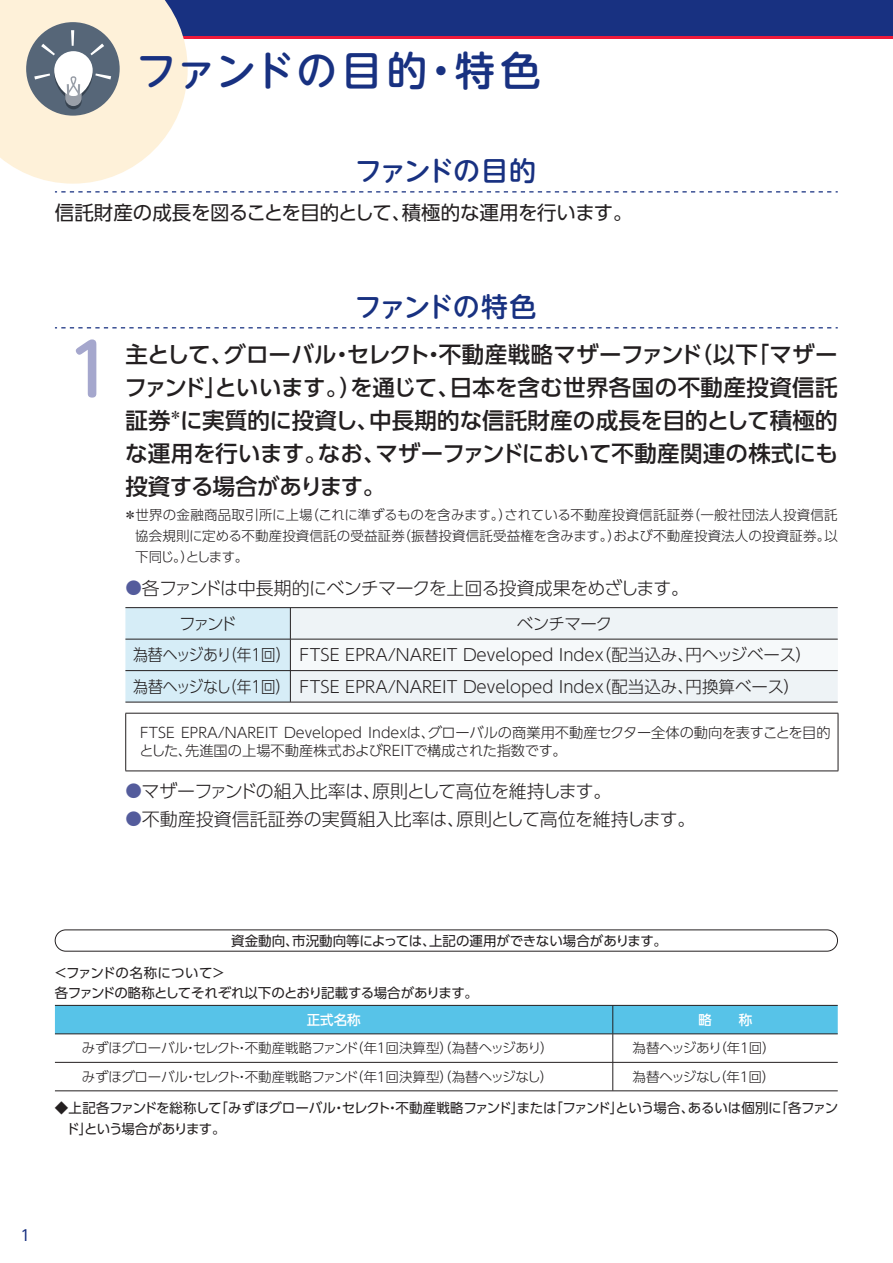
<style>
.page{position:relative;width:893px;height:1263px;background:#fff}
.page>*{position:absolute;margin:0;border:0;box-sizing:border-box;transform-origin:0 0}
.t1{font:70.5px "UD Shin M Go Pro Medium 90 msp RKSJ H";color:#a5a7cd}
.t2{font:40.5px "UD Shin M Go Pro Medium 90 msp RKSJ H";letter-spacing:.045em;color:#183181}
.t3{font:27px "UD Shin M Go Pro Medium 90 msp RKSJ H";letter-spacing:-.065em;color:#183181}
.t4{font:22.5px/33px "UD Shin Go Pro Medium 90 msp RKSJ H";letter-spacing:-.01em;color:#231f20;text-align:justify}
.t5{font:19.5px "UD Shin Go Pro Regular 90 msp RKSJ H";letter-spacing:-.025em;color:#231f20}
.t6{font:18px "UD Shin Go Pro Light 90 msp RKSJ H";letter-spacing:-.03em;color:#231f20}
.t7{font:18px "UD Shin Go Pro Light 90 msp RKSJ H";color:#231f20}
.t8{font:16.5px/31.5px "UD Shin Go Pro Light 90 msp RKSJ H";color:#231f20}
.t9{font:15px "UD Shin Go Pro Regular 90 msp RKSJ H";color:#183181}
.t10{font:14.25px/18px "UD Shin Go Pro Light 90 msp RKSJ H";color:#231f20}
.t11{font:13.5px/19.5px "UD Shin Go Pro Regular 90 msp RKSJ H";letter-spacing:-.025em;color:#231f20}
.t12{font:13.5px/21px "UD Shin Go Pro Light 90 msp RKSJ H";letter-spacing:-.01em;color:#231f20;text-align:justify}
.t13{font:13.5px "UD Shin Go Pro Light 90 msp RKSJ H";letter-spacing:-.03em;color:#231f20}
.t14{font:13.5px "UD Shin Go Pro Regular 90 msp RKSJ H";color:#231f20}
.t15{font:13.5px "UD Shin Go Pro Light 90 msp RKSJ H";letter-spacing:-.11em;color:#231f20}
.t16{font:13.5px "UD Shin Go Pro Light 90 msp RKSJ H";letter-spacing:-.125em;color:#231f20}
.t17{font:13.5px "UD Shin Go Pro Medium 90 msp RKSJ H";color:#fff}
.s1{font-size:16.5px;color:#545c9c}
</style>
<div class="page">
<div style="left:0;top:0;width:893px;height:38px;background:#183181"></div>
<hr style="left:0;top:36px;width:893px;height:2px;background:#ed1a3a">
<svg style="left:0;top:0;width:188px;height:184px"></svg>
<svg style="left:55px;top:191px;width:783px;height:2px"></svg>
<svg style="left:55px;top:327px;width:783px;height:1px"></svg>
<div style="left:125px;top:608px;width:165px;height:94px;background:#d6edf7"></div>
<div style="left:291px;top:608px;width:547px;height:94px;background:#eef3f6"></div>
<div style="left:290px;top:639px;width:548px;height:32px;background:#f6f9fa"></div>
<hr style="left:125px;top:607px;width:713px;height:1px;background:#231f20">
<hr style="left:125px;top:702px;width:713px;height:1px;background:#231f20">
<hr style="left:290px;top:608px;width:1px;height:31px;background:#231f20">
<hr style="left:125px;top:639px;width:713px;height:1px;background:#231f20">
<hr style="left:290px;top:639px;width:1px;height:31px;background:#231f20">
<hr style="left:125px;top:670px;width:713px;height:1px;background:#231f20">
<hr style="left:290px;top:671px;width:1px;height:31px;background:#231f20">
<hr style="left:125px;top:713px;width:713px;height:1px;background:#231f20">
<hr style="left:125px;top:713px;width:1px;height:58px;background:#231f20">
<hr style="left:838px;top:713px;width:1px;height:58px;background:#231f20">
<hr style="left:125px;top:771px;width:713px;height:1px;background:#231f20">
<div style="left:55px;top:930px;width:783px;height:21px;border:1px solid #231f20;border-radius:11px"></div>
<hr style="left:55px;top:1091px;width:783px;height:1px;background:#231f20">
<svg style="left:55px;top:1005px;width:783px;height:86px"></svg>
<h2 class="t2" style="left:136px;top:56px;width:406px">ファンドの目的・特色</h2>
<p class="t3" style="left:355px;top:161px;width:183px">ファンドの目的</p>
<p class="t5" style="left:55px;top:205px;width:579px">信託財産の成長を図ることを目的として、積極的な運用を行います。</p>
<p class="t3" style="left:355px;top:297px;width:183px">ファンドの特色</p>
<h1 class="t1" style="left:55px;top:343px;width:72px">１</h1>
<p class="t4" style="left:125px;top:341px;width:715px">主として、グローバル・セレクト・不動産戦略マザーファンド（以下「マザーファンド」といいます。）を通じて、日本を含む世界各国の不動産投資信託証券<sup>＊</sup>に実質的に投資し、中長期的な信託財産の成長を目的として積極的な運用を行います。なお、マザーファンドにおいて不動産関連の株式にも投資する場合があります。</p>
<p class="t12" style="left:135px;top:507px;width:704px;text-indent:-12px">＊世界の金融商品取引所に上場（これに準ずるものを含みます。）されている不動産投資信託証券（一般社団法人投資信託協会規則に定める不動産投資信託の受益証券（振替投資信託受益権を含みます。）および不動産投資法人の投資証券。以下同じ。）とします。</p>
<p class="t6" style="left:125px;top:581px;width:565px"><span class="s1">●</span>各ファンドは中長期的にベンチマークを上回る投資成果をめざします。</p>
<p class="t8" style="left:179px;top:610px;width:59px">ファンド</p>
<p class="t8" style="left:133px;top:610px;width:680px;text-indent:384px">ベンチマーク<br>為替ヘッジあり（年１回） FTSE EPRA/NAREIT Developed Index（配当込み、円ヘッジベース）為替ヘッジなし（年１回） FTSE EPRA/NAREIT Developed Index（配当込み、円換算ベース）</p>
<p class="t10" style="left:139px;top:726px;width:693px">FTSE EPRA/NAREIT Developed Indexは、グローバルの商業用不動産セクター全体の動向を表すことを目的とした、先進国の上場不動産株式およびREITで構成された指数です。</p>
<p class="t6" style="left:125px;top:784px;width:487px"><span class="s1">●</span>マザーファンドの組入比率は、原則として高位を維持します。</p>
<p class="t7" style="left:125px;top:813px;width:571px"><span class="s1">●</span>不動産投資信託証券の実質組入比率は、原則として高位を維持します。</p>
<p class="t14" style="left:231px;top:936px;width:437px">資金動向、市況動向等によっては、上記の運用ができない場合があります。</p>
<p class="t11" style="left:54px;top:965px;width:426px">＜ファンドの名称について＞<br>各ファンドの略称としてそれぞれ以下のとおり記載する場合があります。</p>
<p class="t17" style="left:307px;top:1015px;width:55px">正式名称</p>
<p class="t17" style="left:698px;top:1015px;width:55px">略　　称</p>
<p class="t13" style="left:82px;top:1043px;width:473px">みずほグローバル・セレクト・不動産戦略ファンド（年１回決算型）（為替ヘッジあり）</p>
<p class="t15" style="left:632px;top:1043px;width:145px">為替ヘッジあり（年１回）</p>
<p class="t13" style="left:82px;top:1072px;width:473px">みずほグローバル・セレクト・不動産戦略ファンド（年１回決算型）（為替ヘッジなし）</p>
<p class="t16" style="left:632px;top:1072px;width:144px">為替ヘッジなし（年１回）</p>
<p class="t11" style="left:66px;top:1099px;width:773px;line-height:21px;text-indent:-11px">◆上記各ファンドを総称して「みずほグローバル・セレクト・不動産戦略ファンド」または「ファンド」という場合、あるいは個別に「各ファンド」という場合があります。</p>
<p class="t9" style="left:21px;top:1230px;width:11px">1</p>
</div>
